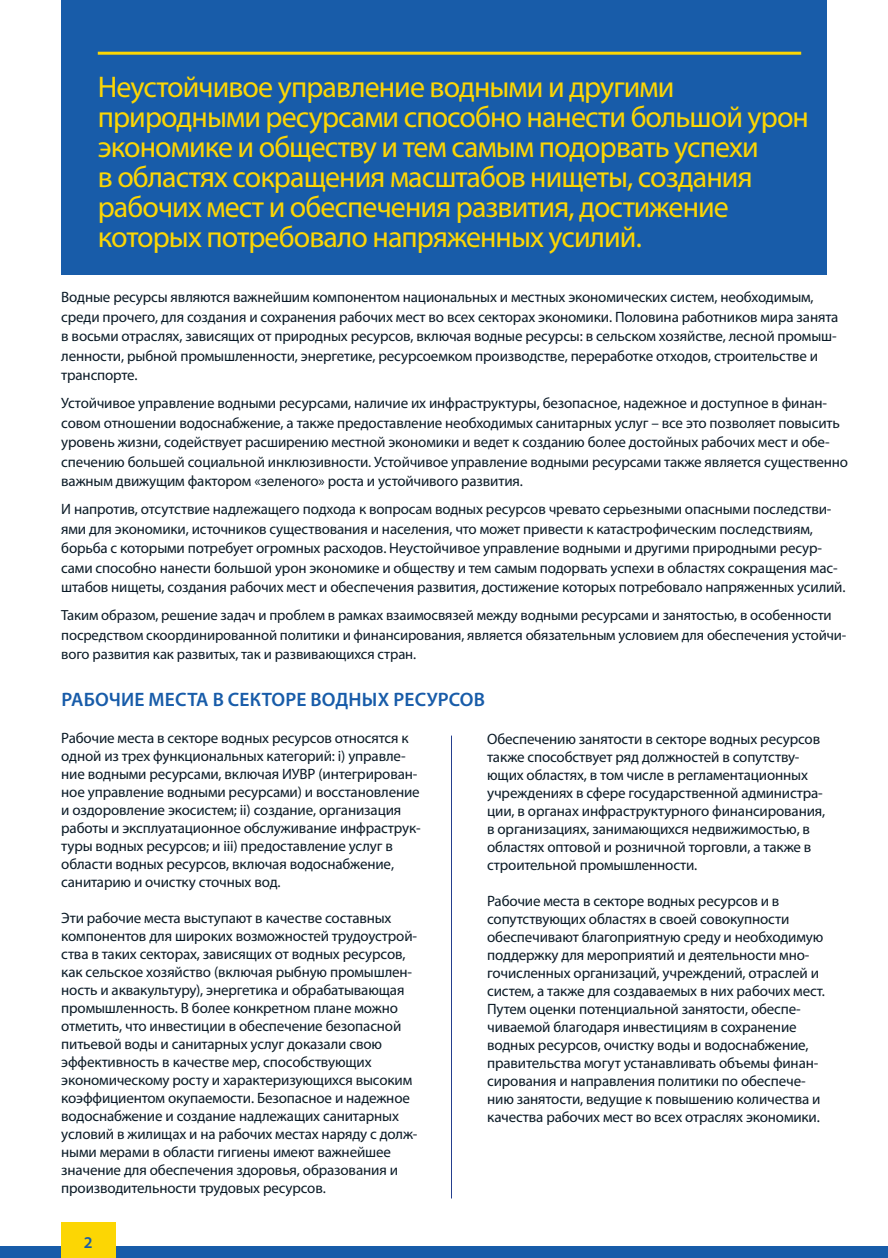
<style>
.page{position:relative;width:888px;height:1258px;background:#fff}
.page>*{position:absolute;margin:0;border:0;box-sizing:border-box;transform-origin:0 0}
.t1{font:30px/30px "Myriad Pro";letter-spacing:-.03em;color:#fcd604}
.t2{font:600 19.5px "Myriad Pro";letter-spacing:.01em;color:#185ca9}
.t3{font:600 16.5px "Myriad Pro";color:#185ca9}
.t4{font:15px/18px "Myriad Pro";letter-spacing:-.01em;color:#0a1a26}
.t5{font:14.7px/19.5px "Myriad Pro";letter-spacing:-.01em;color:#0a1a26}
</style>
<div class="page">
<div style="left:0;top:1247px;width:888px;height:11px;background:#185ca9"></div>
<div style="left:61px;top:1222px;width:54px;height:36px;background:#fcd604"></div>
<div style="left:61px;top:0;width:766px;height:275px;background:#185ca9"></div>
<hr style="left:98px;top:52px;width:703px;height:3px;background:#fcd604">
<hr style="left:451px;top:735px;width:1px;height:463px;background:#253f8e">
<p class="t1" style="left:98px;top:71px;width:713px">Неустойчивое управление водными и другими природными ресурсами способно нанести большой урон экономике и обществу и тем самым подорвать успехи<br>в областях сокращения масштабов нищеты, создания рабочих мест и обеспечения развития, достижение которых потребовало напряженных усилий.</p>
<p class="t4" style="left:61px;top:287px;width:779px;line-height:19.5px">Водные ресурсы являются важнейшим компонентом национальных и местных экономических систем, необходимым, среди прочего, для создания и сохранения рабочих мест во всех секторах экономики. Половина работников мира занята в восьми отраслях, зависящих от природных ресурсов, включая водные ресурсы: в сельском хозяйстве, лесной промыш&shy;ленности, рыбной промышленности, энергетике, ресурсоемком производстве, переработке отходов, строительстве и транспорте.</p>
<p class="t4" style="left:61px;top:393px;width:788px;line-height:19.5px">Устойчивое управление водными ресурсами, наличие их инфраструктуры, безопасное, надежное и доступное в финан&shy;совом отношении водоснабжение, а также предоставление необходимых санитарных услуг – все это позволяет повысить уровень жизни, содействует расширению местной экономики и ведет к созданию более достойных рабочих мест и обе&shy;спечению большей социальной инклюзивности. Устойчивое управление водными ресурсами также является существенно важным движущим фактором «зеленого» роста и устойчивого развития.</p>
<p class="t4" style="left:61px;top:499px;width:786px;line-height:19.5px">И напротив, отсутствие надлежащего подхода к вопросам водных ресурсов чревато серьезными опасными последстви&shy;ями для экономики, источников существования и населения, что может привести к катастрофическим последствиям, борьба с которыми потребует огромных расходов. Неустойчивое управление водными и другими природными ресур&shy;сами способно нанести большой урон экономике и обществу и тем самым подорвать успехи в областях сокращения мас&shy;штабов нищеты, создания рабочих мест и обеспечения развития, достижение которых потребовало напряженных усилий.</p>
<p class="t5" style="left:61px;top:605px;width:787px">Таким образом, решение задач и проблем в рамках взаимосвязей между водными ресурсами и занятостью, в особенности посредством скоординированной политики и финансирования, является обязательным условием для обеспечения устойчи&shy;вого развития как развитых, так и развивающихся стран.</p>
<h2 class="t2" style="left:61px;top:687px;width:425px">РАБОЧИЕ МЕСТА В СЕКТОРЕ ВОДНЫХ РЕСУРСОВ</h2>
<p class="t4" style="left:61px;top:728px;width:361px">Рабочие места в секторе водных ресурсов относятся к одной из трех функциональных категорий: i) управле&shy;ние водными ресурсами, включая ИУВР (интегрирован&shy;ное управление водными ресурсами) и восстановление и оздоровление экосистем; ii) создание, организация работы и эксплуатационное обслуживание инфраструк&shy;туры водных ресурсов; и iii) предоставление услуг в области водных ресурсов, включая водоснабжение, санитарию и очистку сточных вод.</p>
<p class="t4" style="left:61px;top:908px;width:358px">Эти рабочие места выступают в качестве составных компонентов для широких возможностей трудоустрой&shy;ства в таких секторах, зависящих от водных ресурсов, как сельское хозяйство (включая рыбную промышлен&shy;ность и аквакультуру), энергетика и обрабатывающая промышленность. В более конкретном плане можно отметить, что инвестиции в обеспечение безопасной питьевой воды и санитарных услуг доказали свою эффективность в качестве мер, способствующих экономическому росту и характеризующихся высоким коэффициентом окупаемости. Безопасное и надежное водоснабжение и создание надлежащих санитарных условий в жилищах и на рабочих местах наряду с долж&shy;ными мерами в области гигиены имеют важнейшее значение для обеспечения здоровья, образования и производительности трудовых ресурсов.</p>
<p class="t3" style="left:84px;top:1231px;width:10px">2</p>
<p class="t4" style="left:487px;top:729px;width:340px">Обеспечению занятости в секторе водных ресурсов также способствует ряд должностей в сопутству&shy;ющих областях, в том числе в регламентационных учреждениях в сфере государственной администра&shy;ции, в органах инфраструктурного финансирования, в организациях, занимающихся недвижимостью, в областях оптовой и розничной торговли, а также в строительной промышленности.</p>
<p class="t4" style="left:487px;top:891px;width:339px">Рабочие места в секторе водных ресурсов и в сопутствующих областях в своей совокупности обеспечивают благоприятную среду и необходимую поддержку для мероприятий и деятельности мно&shy;гочисленных организаций, учреждений, отраслей и систем, а также для создаваемых в них рабочих мест.<br>Путем оценки потенциальной занятости, обеспе&shy;чиваемой благодаря инвестициям в сохранение водных ресурсов, очистку воды и водоснабжение, правительства могут устанавливать объемы финан&shy;сирования и направления политики по обеспече&shy;нию занятости, ведущие к повышению количества и качества рабочих мест во всех отраслях экономики.</p>
</div>
